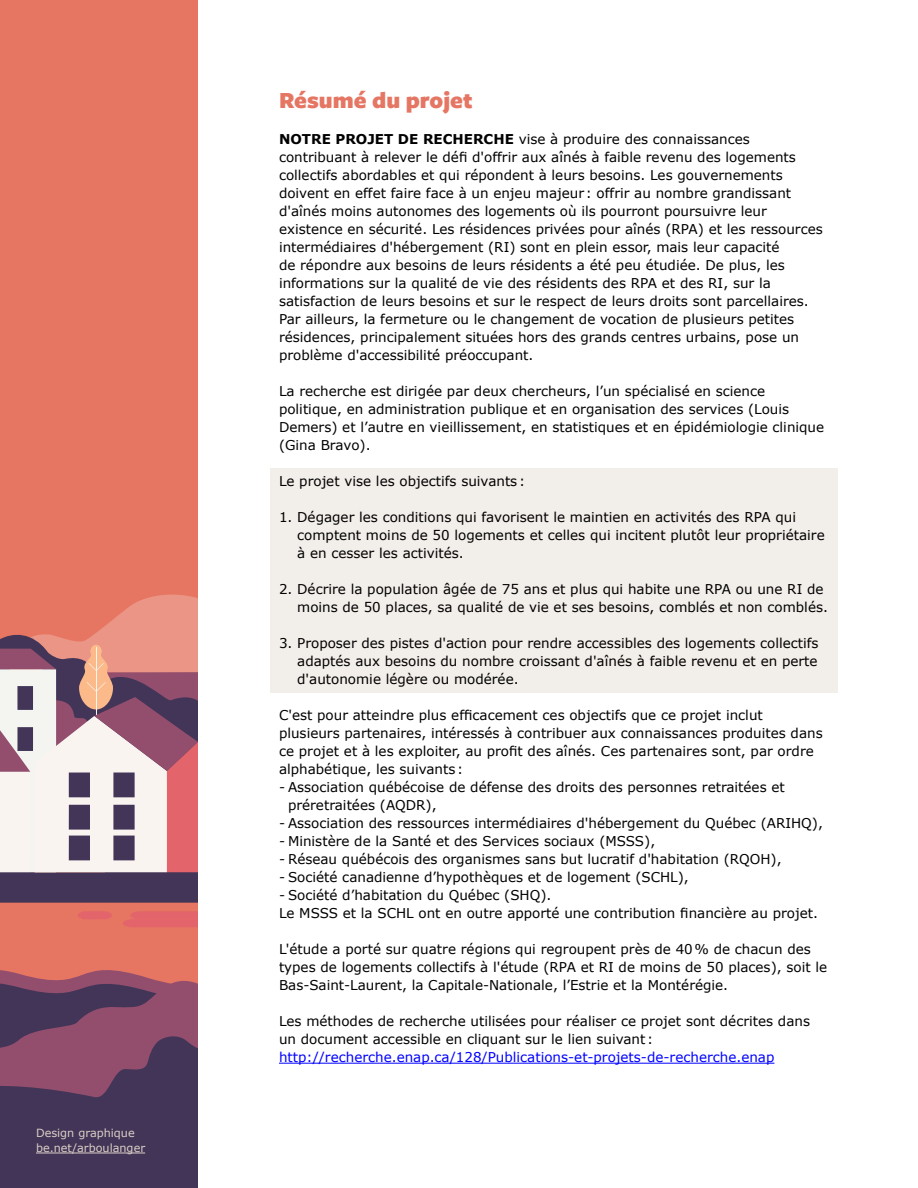
<style>
.page{position:relative;width:918px;height:1188px;background:#fff}
.page>*{position:absolute;margin:0;border:0;box-sizing:border-box;transform-origin:0 0}
.t1{font:900 24px "Freight Sans Pro";color:#e57663}
.t2{font:13.5px/18px "Verdana";color:#000}
.t3{font:13.5px "Verdana";color:#00f}
.t4{font:11.25px/15px "Verdana";color:#dccec5}
.s1{font-weight:700}
</style>
<div class="page">
<div style="left:270px;top:468px;width:567px;height:225px;background:#f2eeea"></div>
<hr style="left:279px;top:1063px;width:495px;height:1px;background:#00f">
<div style="left:0;top:0;width:198px;height:1177px;background:#e67662"></div>
<svg style="left:78px;top:911px;width:34px;height:8px"></svg>
<svg style="left:123px;top:911px;width:75px;height:16px"></svg>
<svg style="left:0;top:970px;width:198px;height:144px;background:#724463"></svg>
<svg style="left:0;top:595px;width:198px;height:308px;background:#bd939a"></svg>
<div style="left:0;top:1114px;width:198px;height:74px;background:#423557"></div>
<hr style="left:36px;top:1153px;width:109px;height:1px;background:#dccec5">
<p class="t4" style="left:36px;top:1126px;width:111px">Design graphique be.net/arboulanger</p>
<h1 class="t1" style="left:279px;top:83px;width:195px">Résumé du projet</h1>
<p class="t2" style="left:279px;top:130px;width:545px"><span class="s1">NOTRE PROJET DE RECHERCHE</span> vise à produire des connaissances contribuant à relever le défi d'offrir aux aînés à faible revenu des logements collectifs abordables et qui répondent à leurs besoins. Les gouvernements doivent en effet faire face à un enjeu majeur : offrir au nombre grandissant d'aînés moins autonomes des logements où ils pourront poursuivre leur existence en sécurité. Les résidences privées pour aînés (RPA) et les ressources intermédiaires d'hébergement (RI) sont en plein essor, mais leur capacité<br>de répondre aux besoins de leurs résidents a été peu étudiée. De plus, les informations sur la qualité de vie des résidents des RPA et des RI, sur la satisfaction de leurs besoins et sur le respect de leurs droits sont parcellaires.<br>Par ailleurs, la fermeture ou le changement de vocation de plusieurs petites résidences, principalement situées hors des grands centres urbains, pose un problème d'accessibilité préoccupant.</p>
<p class="t2" style="left:279px;top:382px;width:547px">La recherche est dirigée par deux chercheurs, l’un spécialisé en science politique, en administration publique et en organisation des services (Louis Demers) et l’autre en vieillissement, en statistiques et en épidémiologie clinique (Gina Bravo).</p>
<p class="t2" style="left:279px;top:472px;width:248px">Le projet vise les objectifs suivants:</p>
<p class="t2" style="left:297px;top:508px;width:529px;text-indent:-18px">1. Dégager les conditions qui favorisent le maintien en activités des RPA qui comptent moins de 50 logements et celles qui incitent plutôt leur propriétaire à en cesser les activités.</p>
<p class="t2" style="left:297px;top:580px;width:532px;text-indent:-18px">2. Décrire la population âgée de 75 ans et plus qui habite une RPA ou une RI de moins de 50 places, sa qualité de vie et ses besoins, comblés et non comblés.</p>
<p class="t2" style="left:297px;top:634px;width:523px;text-align:justify;text-indent:-18px">3. Proposer des pistes d'action pour rendre accessibles des logements collectifs adaptés aux besoins du nombre croissant d'aînés à faible revenu et en perte d'autonomie légère ou modérée.</p>
<p class="t2" style="left:279px;top:706px;width:545px">C'est pour atteindre plus efficacement ces objectifs que ce projet inclut plusieurs partenaires, intéressés à contribuer aux connaissances produites dans ce projet et à les exploiter, au profit des aînés. Ces partenaires sont, par ordre alphabétique, les suivants:</p>
<p class="t2" style="left:288px;top:778px;width:498px;text-indent:-9px">- Association québécoise de défense des droits des personnes retraitées et préretraitées (AQDR),</p>
<p class="t2" style="left:279px;top:814px;width:545px">- Association des ressources intermédiaires d'hébergement du Québec (ARIHQ),</p>
<p class="t2" style="left:279px;top:832px;width:378px">- Ministère de la Santé et des Services sociaux (MSSS),</p>
<p class="t2" style="left:279px;top:850px;width:504px">- Réseau québécois des organismes sans but lucratif d'habitation (RQOH),</p>
<p class="t2" style="left:279px;top:868px;width:411px">- Société canadienne d’hypothèques et de logement (SCHL),</p>
<p class="t2" style="left:279px;top:886px;width:540px">- Société d’habitation du Québec (SHQ).<br>Le MSSS et la SCHL ont en outre apporté une contribution financière au projet.</p>
<p class="t2" style="left:279px;top:940px;width:550px">L'étude a porté sur quatre régions qui regroupent près de 40% de chacun des types de logements collectifs à l'étude (RPA et RI de moins de 50 places), soit le<br>Bas-Saint-Laurent, la Capitale-Nationale, l’Estrie et la Montérégie.</p>
<p class="t2" style="left:279px;top:1012px;width:533px">Les méthodes de recherche utilisées pour réaliser ce projet sont décrites dans un document accessible en cliquant sur le lien suivant :</p>
<p class="t3" style="left:279px;top:1048px;width:497px">http://recherche.enap.ca/128/Publications-et-projets-de-recherche.enap</p>
</div>
